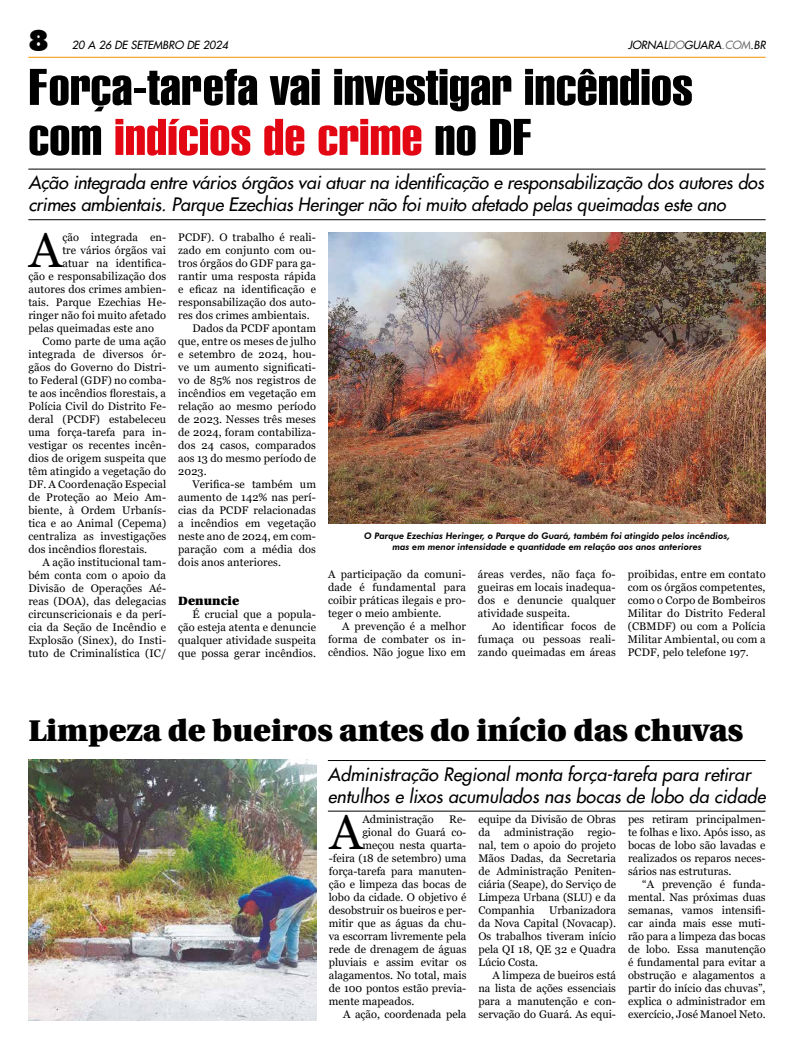
<style>
.page{position:relative;width:794px;height:1049px;background:#fff}
.page>*{position:absolute;margin:0;border:0;box-sizing:border-box;transform-origin:0 0}
.t1{font:50px/50px "Swiss 911 BT Extra Compressed";color:#000;scale:1.25 1}
.t2{font:48.5px "Georgia";color:#000}
.t3{font:900 30px "Utopia";color:#000}
.t4{font:900 29.6px "Futura BT";color:#000}
.t5{font:italic 18px/22px "Futura 2";letter-spacing:-.01em;color:#000}
.t6{font:900 12px "Utopia";letter-spacing:.01em;color:#000}
.t7{font:11px/13px "Georgia";letter-spacing:.01em;color:#000;text-align:justify}
.t8{font:italic 11px "Futura 2";color:#000}
.t9{font:italic 800 9px/11px "Futura BT";color:#000;text-align:center}
.s1{color:#706f6f}
.s2{color:#e30613}
</style>
<div class="page">
<hr style="left:28px;top:57px;width:737px;height:1px;background:#f39200">
<hr style="left:28px;top:169px;width:737px;height:1px;background:#000">
<hr style="left:28px;top:220px;width:737px;height:1px;background:#000">
<img style="left:329px;top:232px;width:436px;height:292px">
<hr style="left:328px;top:760px;width:437px;height:1px;background:#000">
<hr style="left:328px;top:811px;width:437px;height:1px;background:#000">
<img style="left:28px;top:759px;width:288px;height:261px">
<h3 class="t4" style="left:28px;top:22px;width:22px">8</h3>
<p class="t8" style="left:72px;top:37px;width:158px">20 A 26 DE SETEMBRO DE 2024</p>
<p class="t8" style="left:628px;top:38px;width:139px">JORNAL<span class="s1">DO</span>GUARA<span class="s1">.COM</span>.BR</p>
<h1 class="t1" style="left:28px;top:63px;width:533px">Força-tarefa vai investigar incêndios com <span class="s2">indícios de crime</span> no DF</h1>
<h3 class="t5" style="left:28px;top:171px;width:737px">Ação integrada entre vários órgãos vai atuar na identificação e responsabilização dos autores dos crimes ambientais. Parque Ezechias Heringer não foi muito afetado pelas queimadas este ano</h3>
<h2 class="t2" style="left:29px;top:221px;width:34px">A</h2>
<p class="t7" style="left:62px;top:231px;width:105px">ção integrada en-</p>
<p class="t7" style="left:178px;top:231px;width:139px">PCDF). O trabalho é reali-</p>
<p class="t7" style="left:178px;top:244px;width:139px">zado em conjunto com ou-</p>
<p class="t7" style="left:178px;top:257px;width:139px">tros órgãos do GDF para ga-</p>
<p class="t7" style="left:178px;top:270px;width:139px">rantir uma resposta rápida</p>
<p class="t7" style="left:178px;top:283px;width:139px">e eficaz na identificação e</p>
<p class="t7" style="left:178px;top:296px;width:139px">responsabilização dos auto-</p>
<p class="t7" style="left:178px;top:309px;width:133px">res dos crimes ambientais.</p>
<p class="t7" style="left:192px;top:322px;width:125px">Dados da PCDF apontam</p>
<p class="t7" style="left:178px;top:335px;width:139px">que, entre os meses de julho</p>
<p class="t7" style="left:178px;top:348px;width:139px">e setembro de 2024, hou-</p>
<p class="t7" style="left:178px;top:361px;width:139px">ve um aumento significati-</p>
<p class="t7" style="left:178px;top:374px;width:139px">vo de 85% nos registros de</p>
<p class="t7" style="left:178px;top:387px;width:139px">incêndios em vegetação em</p>
<p class="t7" style="left:178px;top:400px;width:139px">relação ao mesmo período</p>
<p class="t7" style="left:178px;top:413px;width:139px">de 2023. Nesses três meses</p>
<p class="t7" style="left:178px;top:426px;width:139px">de 2024, foram contabiliza-</p>
<p class="t7" style="left:178px;top:439px;width:139px">dos 24 casos, comparados</p>
<p class="t7" style="left:178px;top:452px;width:139px">aos 13 do mesmo período de</p>
<p class="t7" style="left:178px;top:465px;width:30px">2023.</p>
<p class="t7" style="left:192px;top:478px;width:125px">Verifica-se também um</p>
<p class="t7" style="left:178px;top:491px;width:139px">aumento de 142% nas perí-</p>
<p class="t7" style="left:178px;top:504px;width:139px">cias da PCDF relacionadas</p>
<p class="t7" style="left:178px;top:517px;width:139px">a incêndios em vegetação</p>
<p class="t7" style="left:178px;top:530px;width:139px">neste ano de 2024, em com-</p>
<p class="t7" style="left:178px;top:543px;width:139px">paração com a média dos</p>
<p class="t7" style="left:178px;top:556px;width:104px">dois anos anteriores.</p>
<p class="t6" style="left:178px;top:594px;width:63px">Denuncie</p>
<p class="t7" style="left:178px;top:608px;width:139px;text-indent:14px">É crucial que a popula&shy;ção esteja atenta e denuncie qualquer atividade suspeita que possa gerar incêndios.</p>
<p class="t7" style="left:62px;top:244px;width:105px">tre vários órgãos vai</p>
<p class="t7" style="left:62px;top:257px;width:105px">atuar na identifica-</p>
<p class="t7" style="left:28px;top:270px;width:139px">ção e responsabilização dos</p>
<p class="t7" style="left:28px;top:283px;width:139px">autores dos crimes ambien-</p>
<p class="t7" style="left:28px;top:296px;width:139px">tais. Parque Ezechias He-</p>
<p class="t7" style="left:28px;top:309px;width:139px">ringer não foi muito afetado</p>
<p class="t7" style="left:28px;top:322px;width:127px">pelas queimadas este ano</p>
<p class="t7" style="left:43px;top:335px;width:125px">Como parte de uma ação</p>
<p class="t7" style="left:28px;top:348px;width:139px">integrada de diversos ór-</p>
<p class="t7" style="left:28px;top:361px;width:139px">gãos do Governo do Distri-</p>
<p class="t7" style="left:28px;top:374px;width:139px">to Federal (GDF) no comba-</p>
<p class="t7" style="left:28px;top:387px;width:139px">te aos incêndios florestais, a</p>
<p class="t7" style="left:28px;top:400px;width:139px">Polícia Civil do Distrito Fe-</p>
<p class="t7" style="left:28px;top:413px;width:139px">deral (PCDF) estabeleceu</p>
<p class="t7" style="left:28px;top:426px;width:139px">uma força-tarefa para in-</p>
<p class="t7" style="left:28px;top:439px;width:139px">vestigar os recentes incên-</p>
<p class="t7" style="left:28px;top:452px;width:139px">dios de origem suspeita que</p>
<p class="t7" style="left:28px;top:465px;width:139px">têm atingido a vegetação do</p>
<p class="t7" style="left:28px;top:478px;width:139px">DF. A Coordenação Especial</p>
<p class="t7" style="left:28px;top:491px;width:139px">de Proteção ao Meio Am-</p>
<p class="t7" style="left:28px;top:504px;width:139px">biente, à Ordem Urbanís-</p>
<p class="t7" style="left:28px;top:517px;width:139px">tica e ao Animal (Cepema)</p>
<p class="t7" style="left:28px;top:530px;width:139px">centraliza as investigações</p>
<p class="t7" style="left:28px;top:543px;width:120px">dos incêndios florestais.</p>
<p class="t7" style="left:43px;top:556px;width:125px">A ação institucional tam-</p>
<p class="t7" style="left:28px;top:569px;width:139px">bém conta com o apoio da</p>
<p class="t7" style="left:28px;top:582px;width:139px">Divisão de Operações Aé-</p>
<p class="t7" style="left:28px;top:595px;width:139px">reas (DOA), das delegacias</p>
<p class="t7" style="left:28px;top:608px;width:139px">circunscricionais e da perí-</p>
<p class="t7" style="left:28px;top:621px;width:139px">cia da Seção de Incêndio e</p>
<p class="t7" style="left:28px;top:634px;width:139px">Explosão (Sinex), do Insti-</p>
<p class="t7" style="left:28px;top:647px;width:139px">tuto de Criminalística (IC/</p>
<p class="t9" style="left:364px;top:531px;width:367px">O Parque Ezechias Heringer, o Parque do Guará, também foi atingido pelos incêndios, mas em menor intensidade e quantidade em relação aos anos anteriores</p>
<p class="t7" style="left:328px;top:568px;width:139px">A participação da comuni&shy;dade é fundamental para coibir práticas ilegais e pro&shy;teger o meio ambiente.</p>
<p class="t7" style="left:328px;top:620px;width:139px;text-indent:14px">A prevenção é a melhor forma de combater os in&shy;cêndios. Não jogue lixo em</p>
<p class="t7" style="left:478px;top:568px;width:139px">áreas verdes, não faça fo&shy;gueiras em locais inadequa&shy;dos e denuncie qualquer atividade suspeita.</p>
<p class="t7" style="left:478px;top:620px;width:139px;text-indent:14px">Ao identificar focos de fumaça ou pessoas reali&shy;zando queimadas em áreas</p>
<p class="t7" style="left:628px;top:568px;width:139px">proibidas, entre em contato com os órgãos competentes, como o Corpo de Bombeiros Militar do Distrito Federal (CBMDF) ou com a Polícia Militar Ambiental, ou com a PCDF, pelo telefone 197.</p>
<h3 class="t3" style="left:28px;top:714px;width:716px">Limpeza de bueiros antes do início das chuvas</h3>
<h3 class="t5" style="left:328px;top:763px;width:439px">Administração Regional monta força-tarefa para retirar entulhos e lixos acumulados nas bocas de lobo da cidade</h3>
<h2 class="t2" style="left:330px;top:803px;width:34px">A</h2>
<p class="t7" style="left:362px;top:813px;width:73px">Administração</p>
<p class="t7" style="left:449px;top:813px;width:19px">Re-</p>
<p class="t7" style="left:478px;top:813px;width:139px">equipe da Divisão de Obras da administração regio&shy;nal, tem o apoio do projeto Mãos Dadas, da Secretaria de Administração Peniten&shy;ciária (Seape), do Serviço de Limpeza Urbana (SLU) e da Companhia</p>
<p class="t7" style="left:628px;top:813px;width:139px">pes retiram principalmen&shy;te folhas e lixo. Após isso, as bocas de lobo são lavadas e realizados os reparos neces&shy;sários nas estruturas.</p>
<p class="t7" style="left:628px;top:878px;width:139px;text-indent:14px">“A prevenção é funda&shy;mental. Nas próximas duas semanas, vamos intensifi&shy;car ainda mais esse muti&shy;rão para a limpeza das bocas de lobo. Essa manutenção é fundamental para evitar a obstrução e alagamentos a partir do início das chuvas”, explica o administrador em exercício, José Manoel Neto.</p>
<p class="t7" style="left:362px;top:826px;width:106px">gional do Guará co-</p>
<p class="t7" style="left:362px;top:839px;width:106px">meçou nesta quarta-</p>
<p class="t7" style="left:329px;top:852px;width:139px">-feira (18 de setembro) uma</p>
<p class="t7" style="left:329px;top:865px;width:139px">força-tarefa para manuten-</p>
<p class="t7" style="left:329px;top:878px;width:139px">ção e limpeza das bocas de</p>
<p class="t7" style="left:329px;top:891px;width:139px">lobo da cidade. O objetivo é</p>
<p class="t7" style="left:329px;top:904px;width:139px">desobstruir os bueiros e per-</p>
<p class="t7" style="left:329px;top:917px;width:139px">mitir que as águas da chu-</p>
<p class="t7" style="left:329px;top:930px;width:139px">va escorram livremente pela</p>
<p class="t7" style="left:329px;top:943px;width:139px">rede de drenagem de águas</p>
<p class="t7" style="left:329px;top:956px;width:139px">pluviais e assim evitar os</p>
<p class="t7" style="left:329px;top:969px;width:139px">alagamentos. No total, mais</p>
<p class="t7" style="left:329px;top:982px;width:139px">de 100 pontos estão previa-</p>
<p class="t7" style="left:329px;top:995px;width:87px">mente mapeados.</p>
<p class="t7" style="left:343px;top:1008px;width:125px">A ação, coordenada pela</p>
<p class="t7" style="left:478px;top:904px;width:139px;text-indent:71px">Urbanizadora da Nova Capital (Novacap).<br>Os trabalhos tiveram início pela QI 18, QE 32 e Quadra Lúcio Costa.</p>
<p class="t7" style="left:478px;top:969px;width:139px;text-indent:14px">A limpeza de bueiros está na lista de ações essenciais para a manutenção e con&shy;servação do Guará. As equi-</p>
</div>
